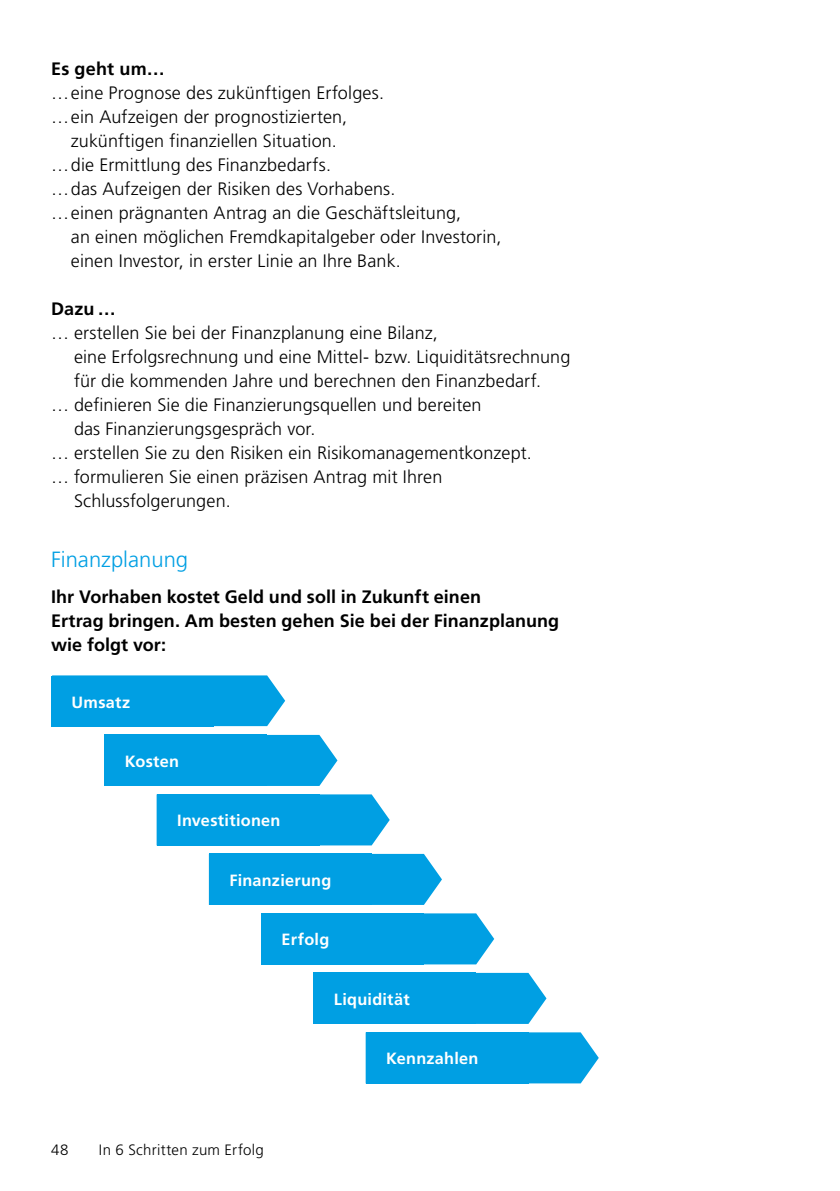
<style>
.page{position:relative;width:840px;height:1191px;background:#fff}
.page>*{position:absolute;margin:0;border:0;box-sizing:border-box;transform-origin:0 0}
.t1{font:22px "Frutiger LT 45 Lt";color:#009fe3}
.t2{font:18px "Frutiger LT 45 Lt";letter-spacing:.01em;color:#000}
.t3{font:18px/24px "Frutiger LT 65 Bd";letter-spacing:.005em;color:#000}
.t4{font:16.2px "Frutiger LT 65 Bd";letter-spacing:.015em;color:#fff}
.t5{font:15px "Frutiger LT 45 Lt";letter-spacing:.02em;color:#000}
</style>
<div class="page">
<svg style="left:528px;top:1032px;width:70px;height:51px"></svg>
<div style="left:365px;top:1032px;width:163px;height:51px;background:#009fe3"></div>
<svg style="left:476px;top:973px;width:70px;height:51px"></svg>
<div style="left:313px;top:973px;width:163px;height:51px;background:#009fe3"></div>
<svg style="left:424px;top:913px;width:70px;height:51px"></svg>
<div style="left:261px;top:913px;width:163px;height:51px;background:#009fe3"></div>
<svg style="left:371px;top:854px;width:71px;height:51px"></svg>
<div style="left:209px;top:854px;width:162px;height:51px;background:#009fe3"></div>
<svg style="left:319px;top:794px;width:70px;height:51px"></svg>
<div style="left:156px;top:794px;width:163px;height:51px;background:#009fe3"></div>
<svg style="left:267px;top:735px;width:70px;height:51px"></svg>
<div style="left:104px;top:735px;width:163px;height:51px;background:#009fe3"></div>
<svg style="left:52px;top:675px;width:233px;height:51px"></svg>
<div style="left:51px;top:676px;width:163px;height:50px;background:#009fe3"></div>
<p class="t3" style="left:51px;top:57px;width:115px">Es geht um…</p>
<p class="t2" style="left:51px;top:83px;width:334px">…eine Prognose des zukünftigen Erfolges.</p>
<p class="t2" style="left:51px;top:107px;width:297px">…ein Aufzeigen der prognostizierten,</p>
<p class="t2" style="left:71px;top:131px;width:267px">zukünftigen finanziellen Situation.</p>
<p class="t2" style="left:51px;top:155px;width:281px">…die Ermittlung des Finanzbedarfs.</p>
<p class="t2" style="left:51px;top:179px;width:346px">…das Aufzeigen der Risiken des Vorhabens.</p>
<p class="t2" style="left:51px;top:203px;width:411px">…einen prägnanten Antrag an die Geschäftsleitung,</p>
<p class="t2" style="left:71px;top:227px;width:432px">an einen möglichen Fremdkapitalgeber oder Investorin,</p>
<p class="t2" style="left:71px;top:251px;width:331px">einen Investor, in erster Linie an Ihre Bank.</p>
<p class="t3" style="left:51px;top:297px;width:66px">Dazu …</p>
<p class="t2" style="left:51px;top:323px;width:388px">… erstellen Sie bei der Finanzplanung eine Bilanz,</p>
<p class="t2" style="left:74px;top:347px;width:497px">eine Erfolgsrechnung und eine Mittel- bzw. Liquiditätsrechnung</p>
<p class="t2" style="left:74px;top:371px;width:468px">für die kommenden Jahre und berechnen den Finanzbedarf.</p>
<p class="t2" style="left:51px;top:395px;width:432px">… definieren Sie die Finanzierungsquellen und bereiten</p>
<p class="t2" style="left:74px;top:419px;width:243px">das Finanzierungsgespräch vor.</p>
<p class="t2" style="left:51px;top:443px;width:482px">… erstellen Sie zu den Risiken ein Risikomanagementkonzept.</p>
<p class="t2" style="left:51px;top:467px;width:392px">… formulieren Sie einen präzisen Antrag mit Ihren</p>
<p class="t2" style="left:74px;top:491px;width:158px">Schlussfolgerungen.</p>
<p class="t1" style="left:51px;top:547px;width:138px">Finanzplanung</p>
<p class="t3" style="left:51px;top:585px;width:509px">Ihr Vorhaben kostet Geld und soll in Zukunft einen<br>Ertrag bringen. Am besten gehen Sie bei der Finanzplanung wie folgt vor:</p>
<p class="t4" style="left:71px;top:692px;width:60px">Umsatz</p>
<p class="t4" style="left:125px;top:752px;width:56px">Kosten</p>
<p class="t4" style="left:177px;top:811px;width:105px">Investitionen</p>
<p class="t4" style="left:229px;top:870px;width:103px">Finanzierung</p>
<p class="t4" style="left:281px;top:930px;width:49px">Erfolg</p>
<p class="t4" style="left:334px;top:989px;width:77px">Liquidität</p>
<p class="t5" style="left:51px;top:1141px;width:19px">48</p>
<p class="t5" style="left:99px;top:1141px;width:166px">In 6 Schritten zum Erfolg</p>
<p class="t4" style="left:386px;top:1049px;width:94px">Kennzahlen</p>
</div>
